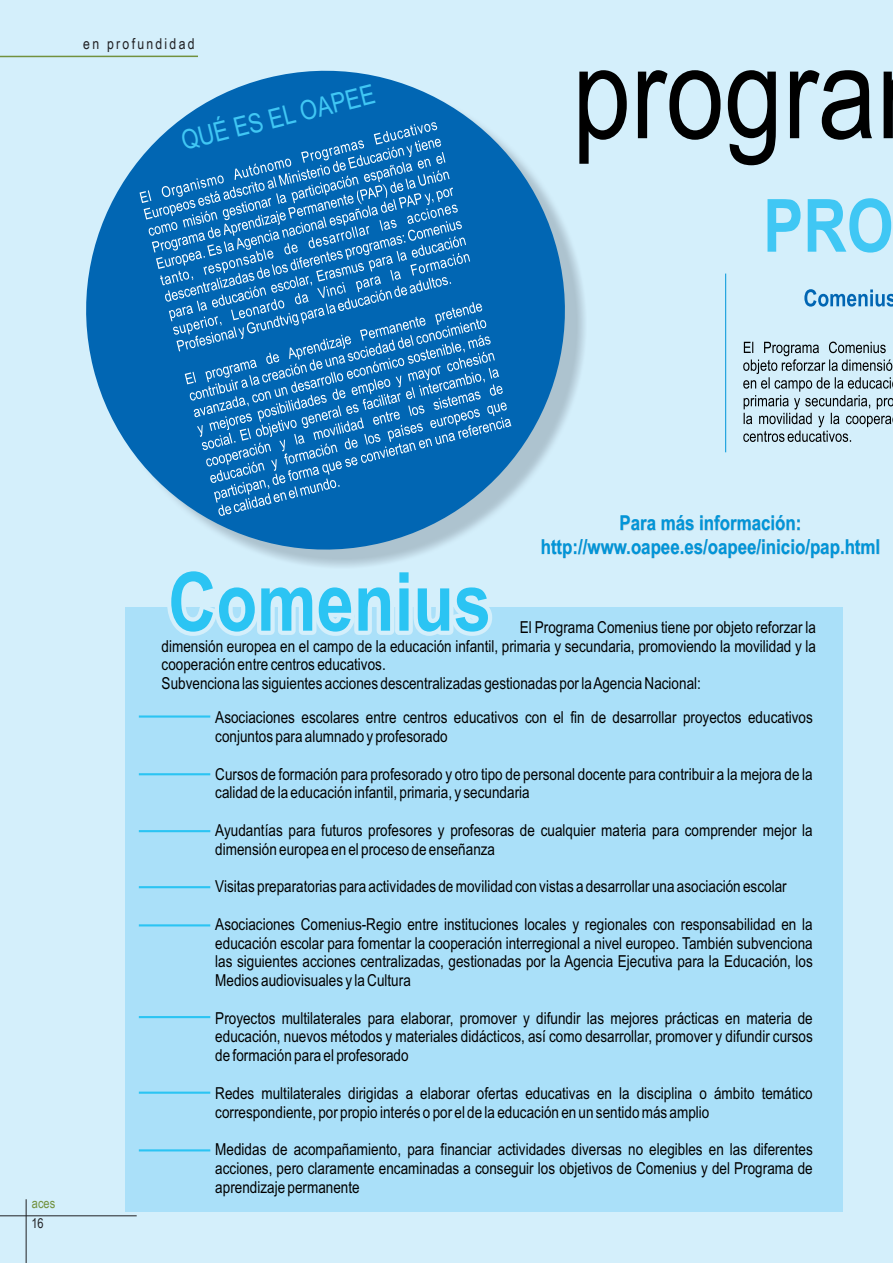
<style>
.page{position:relative;width:893px;height:1263px;background:#d4effb}
.page>*{position:absolute;margin:0;border:0;box-sizing:border-box;transform-origin:0 0}
.t1{font:128.25px "Arial Narrow+QHVUOW";color:#000}
.t2{font:27px "Arial Narrow+QHVUOW";color:#40c7f4}
.t3{font:20.55px/23.5px "Arial Narrow Bold+GRTUFH";color:#0095d9;text-align:center}
.t4{font:16.5px/18.8px "Arial Narrow+QHVUOW";color:#000}
.t5{font:15px "Arial Narrow";letter-spacing:.15em;color:#212124}
.t6{font:13.5px "Arial Narrow";color:#72913e}
.t7{font:13.5px "Arial Narrow";color:#212124}
</style>
<div class="page">
<svg style="left:61px;top:55px;width:524px;height:507px"></svg>
<svg style="left:140px;top:122px;width:372px;height:394px;background:#237bbd"></svg>
<svg style="left:767px;top:198px;width:125px;height:55px"></svg>
<svg style="left:804px;top:289px;width:89px;height:18px"></svg>
<svg style="left:743px;top:342px;width:150px;height:100px"></svg>
<hr style="left:725px;top:274px;width:1px;height:178px;background:#0095d9">
<img style="left:541px;top:516px;width:339px;height:43px">
<div style="left:125px;top:607px;width:717px;height:605px;background:#aae0f9"></div>
<hr style="left:139px;top:715px;width:71px;height:3px;background:#2bc4f3">
<hr style="left:139px;top:773px;width:71px;height:2px;background:#2bc4f3">
<hr style="left:139px;top:830px;width:71px;height:2px;background:#2bc4f3">
<hr style="left:139px;top:886px;width:71px;height:2px;background:#2bc4f3">
<hr style="left:139px;top:924px;width:71px;height:2px;background:#2bc4f3">
<hr style="left:139px;top:1016px;width:71px;height:2px;background:#2bc4f3">
<hr style="left:139px;top:1091px;width:71px;height:3px;background:#2bc4f3">
<hr style="left:139px;top:1149px;width:71px;height:2px;background:#2bc4f3">
<svg style="left:167px;top:562px;width:325px;height:74px"></svg>
<hr style="left:0;top:1215px;width:137px;height:1px;background:#212124">
<hr style="left:26px;top:1199px;width:1px;height:64px;background:#212124">
<hr style="left:0;top:56px;width:198px;height:1px;background:#72913e">
<p class="t5" style="left:83px;top:35px;width:113px">en profundidad</p>
<h2 class="t2" style="left:179px;top:132px;width:200px;rotate:-14deg">QUÉ ES EL OAPEE</h2>
<h1 class="t1" style="left:573px;top:46px;width:306px">progra</h1>
<p class="t6" style="left:32px;top:1195px;width:25px">aces</p>
<p class="t7" style="left:31px;top:1215px;width:14px">16</p>
<p class="t3" style="left:541px;top:513px;width:341px">Para más información: http://www.oapee.es/oapee/inicio/pap.html</p>
<p class="t4" style="left:162px;top:619px;width:656px;text-indent:358px">El Programa Comenius tiene por objeto reforzar la dimensión europea en el campo de la educación infantil, primaria y secundaria, promoviendo la movilidad y la cooperación entre centros educativos.<br>Subvenciona las siguientes acciones descentralizadas gestionadas por laAgencia Nacional:</p>
<p class="t4" style="left:215px;top:710px;width:599px">Asociaciones escolares entre centros educativos con el fin de desarrollar proyectos educativos conjuntos para alumnado y profesorado</p>
<p class="t4" style="left:215px;top:766px;width:599px">Cursos de formación para profesorado y otro tipo de personal docente para contribuir a la mejora de la calidad de la educación infantil, primaria, y secundaria</p>
<p class="t4" style="left:215px;top:822px;width:599px">Ayudantías para futuros profesores y profesoras de cualquier materia para comprender mejor la dimensión europea en el proceso de enseñanza</p>
<p class="t4" style="left:215px;top:879px;width:573px">Visitas preparatorias para actividades de movilidad con vistas a desarrollar una asociación escolar</p>
<p class="t4" style="left:215px;top:916px;width:599px;text-align:justify">Asociaciones Comenius-Regio entre instituciones locales y regionales con responsabilidad en la educación escolar para fomentar la cooperación interregional a nivel europeo. También subvenciona las siguientes acciones centralizadas, gestionadas por la Agencia Ejecutiva para la Educación, los Medios audiovisuales y la Cultura</p>
<p class="t4" style="left:215px;top:1010px;width:599px;text-align:justify">Proyectos multilaterales para elaborar, promover y difundir las mejores prácticas en materia de educación, nuevos métodos y materiales didácticos, así como desarrollar, promover y difundir cursos de formación para el profesorado</p>
<p class="t4" style="left:215px;top:1085px;width:599px">Redes multilaterales dirigidas a elaborar ofertas educativas en la disciplina o ámbito temático correspondiente, por propio interés o por el de la educación en un sentido más amplio</p>
<p class="t4" style="left:215px;top:1142px;width:599px;text-align:justify">Medidas de acompañamiento, para financiar actividades diversas no elegibles en las diferentes acciones, pero claramente encaminadas a conseguir los objetivos de Comenius y del Programa de aprendizaje permanente</p>
</div>
